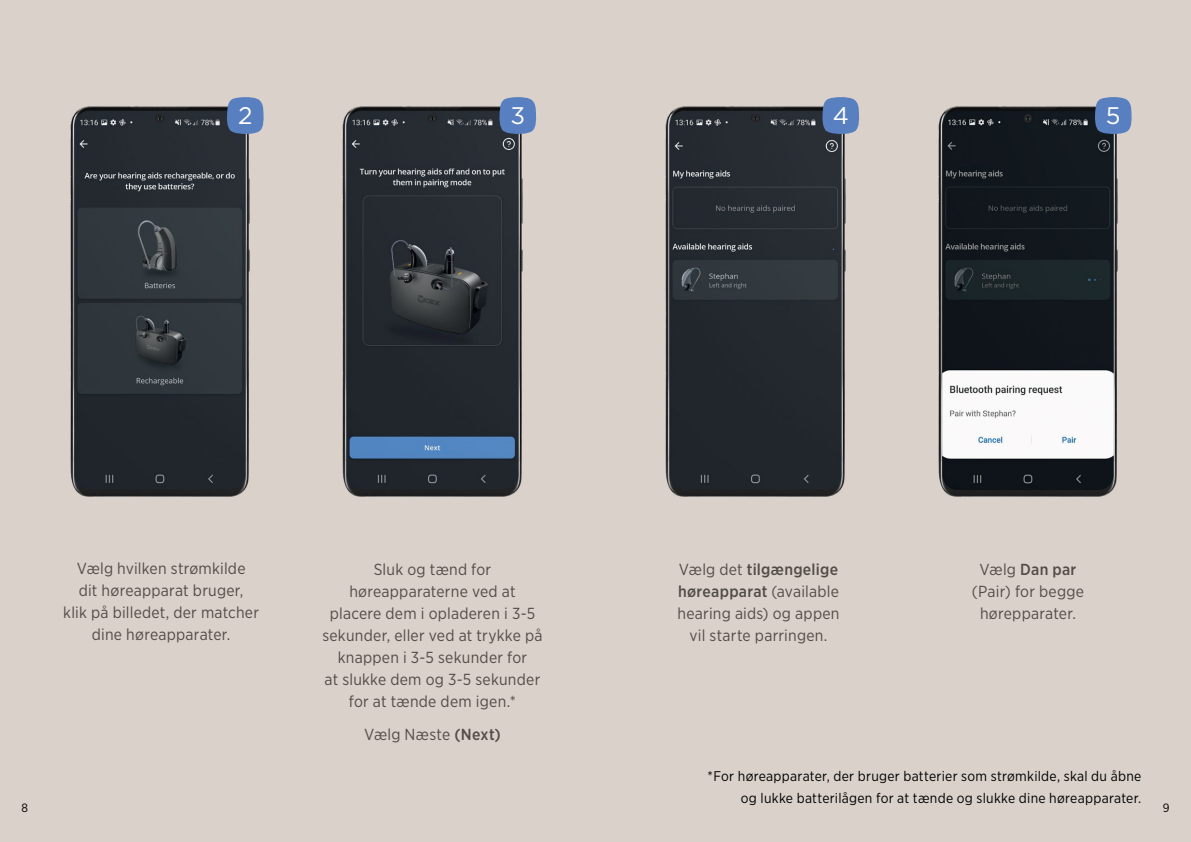
<style>
.page{position:relative;width:1191px;height:842px;background:#dad2ca}
.page>*{position:absolute;margin:0;border:0;box-sizing:border-box;transform-origin:0 0}
.t1{font:24px "Gotham";color:#fff}
.t2{font:16px/22px "Gotham Narrow";letter-spacing:.015em;color:#524c48;text-align:center}
.t3{font:14px/22px "Gotham Narrow";letter-spacing:.02em;color:#000;text-align:right}
.t4{font:12px "Gotham Narrow";color:#000}
.s1{font-weight:500}
</style>
<div class="page">
<img style="left:70px;top:106px;width:180px;height:391px">
<img style="left:665px;top:106px;width:181px;height:391px">
<img style="left:342px;top:106px;width:181px;height:391px">
<img style="left:938px;top:106px;width:180px;height:391px">
<svg style="left:226px;top:97px;width:38px;height:37px"></svg>
<svg style="left:822px;top:97px;width:38px;height:37px"></svg>
<svg style="left:499px;top:97px;width:38px;height:37px"></svg>
<svg style="left:1094px;top:97px;width:38px;height:37px"></svg>
<h1 class="t1" style="left:238px;top:100px;width:16px">2</h1>
<h1 class="t1" style="left:510px;top:100px;width:16px">3</h1>
<h1 class="t1" style="left:832px;top:100px;width:18px">4</h1>
<h1 class="t1" style="left:1106px;top:100px;width:16px">5</h1>
<p class="t4" style="left:22px;top:800px;width:8px">8</p>
<p class="t2" style="left:63px;top:557px;width:197px">Vælg hvilken strømkilde<br>dit høreapparat bruger,<br>klik på billedet, der matcher dine høreapparater.</p>
<p class="t2" style="left:322px;top:558px;width:221px">Sluk og tænd for høreapparaterne ved at placere dem i opladeren i 3-5 sekunder, eller ved at trykke på knappen i 3-5 sekunder for<br>at slukke dem og 3-5 sekunder for at tænde dem igen.*</p>
<p class="t2" style="left:364px;top:723px;width:138px">Vælg Næste <span class="s1">(Next)</span></p>
<p class="t2" style="left:677px;top:558px;width:163px">Vælg det <span class="s1">tilgængelige høreapparat</span> (available hearing aids) og appen vil starte parringen.</p>
<p class="t2" style="left:972px;top:558px;width:114px">Vælg <span class="s1">Dan par </span>(Pair) for begge hørepparater.</p>
<p class="t3" style="left:707px;top:765px;width:435px">*For høreapparater, der bruger batterier som strømkilde, skal du åbne og lukke batterilågen for at tænde og slukke dine høreapparater.</p>
<p class="t4" style="left:1162px;top:800px;width:8px">9</p>
</div>
